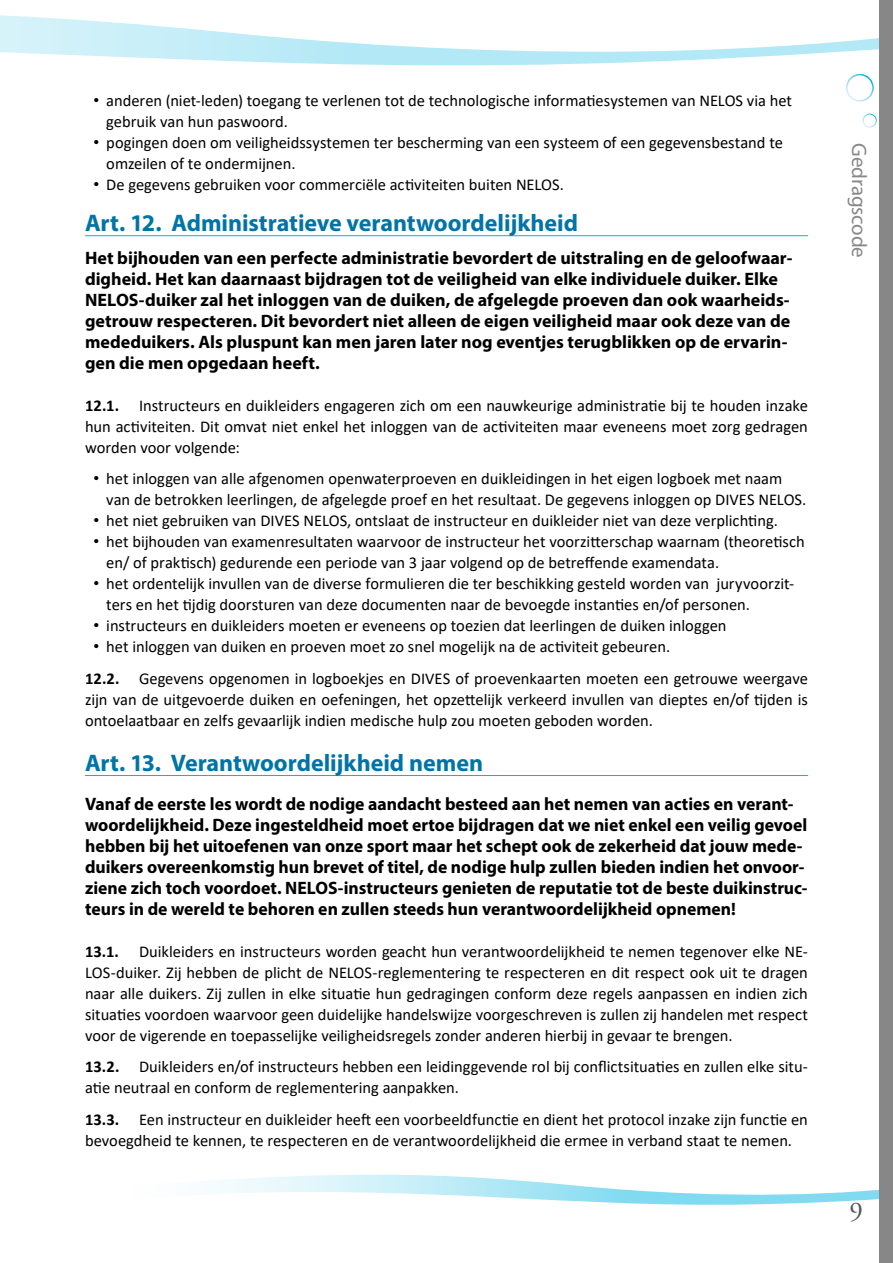
<style>
.page{position:relative;width:893px;height:1263px;background:#fff}
.page>*{position:absolute;margin:0;border:0;box-sizing:border-box;transform-origin:0 0}
.t1{font:27px "Adobe Garamond Pro";color:#575756}
.t2{font:700 24px "Myriad Pro";letter-spacing:-.005em;color:#0074a6}
.t3{font:21px "Myriad Pro";letter-spacing:-.005em;color:#878787}
.t4{font:700 18px/21px "Myriad Pro";color:#000}
.t5{font:16.5px/21px "Calibri";letter-spacing:-.005em;color:#000}
.s1{font-family:"Arial"}
.s2{font-weight:700}
</style>
<div class="page">
<svg style="left:0;top:15px;width:879px;height:79px"></svg>
<div style="left:846px;top:74px;width:28px;height:28px;border:2px solid #fff;border-radius:50%"></div>
<div style="left:863px;top:114px;width:14px;height:14px;border:1px solid #fff;border-radius:50%"></div>
<svg style="left:219px;top:1174px;width:660px;height:31px"></svg>
<div style="left:879px;top:0;width:14px;height:1263px;background:#878787"></div>
<hr style="left:85px;top:235px;width:723px;height:1px;background:#00b5e2">
<hr style="left:85px;top:775px;width:723px;height:1px;background:#00b5e2">
<p class="t5" style="left:106px;top:90px;width:687px;text-indent:-13px"><span class="s1">•</span> anderen (niet-leden) toegang te verlenen tot de technologische informatiesystemen van NELOS via het gebruik van hun paswoord.</p>
<p class="t5" style="left:106px;top:132px;width:678px;text-indent:-13px"><span class="s1">•</span> pogingen doen om veiligheidssystemen ter bescherming van een systeem of een gegevensbestand te omzeilen of te ondermijnen.</p>
<p class="t5" style="left:94px;top:174px;width:472px"><span class="s1">•</span> De gegevens gebruiken voor commerciële activiteiten buiten NELOS.</p>
<h2 class="t2" style="left:85px;top:207px;width:495px">Art. 12. Administratieve verantwoordelijkheid</h2>
<p class="t4" style="left:85px;top:246px;width:709px">Het bijhouden van een perfecte administratie bevordert de uitstraling en de geloofwaar&shy;digheid. Het kan daarnaast bijdragen tot de veiligheid van elke individuele duiker. Elke NELOS-duiker zal het inloggen van de duiken, de afgelegde proeven dan ook waarheids&shy;getrouw respecteren. Dit bevordert niet alleen de eigen veiligheid maar ook deze van de mededuikers. Als pluspunt kan men jaren later nog eventjes terugblikken op de ervarin&shy;gen die men opgedaan heeft.</p>
<p class="t5" style="left:85px;top:394px;width:724px;text-align:justify"><span class="s2">12.1.</span> Instructeurs en duikleiders engageren zich om een nauwkeurige administratie bij te houden inzake hun activiteiten. Dit omvat niet enkel het inloggen van de activiteiten maar eveneens moet zorg gedragen worden voor volgende:</p>
<p class="t5" style="left:106px;top:468px;width:702px;text-indent:-13px"><span class="s1">•</span> het inloggen van alle afgenomen openwaterproeven en duikleidingen in het eigen logboek met naam van de betrokken leerlingen, de afgelegde proef en het resultaat. De gegevens inloggen op DIVES NELOS.</p>
<p class="t5" style="left:94px;top:510px;width:686px"><span class="s1">•</span> het niet gebruiken van DIVES NELOS, ontslaat de instructeur en duikleider niet van deze verplichting.</p>
<p class="t5" style="left:106px;top:531px;width:700px;text-indent:-13px"><span class="s1">•</span> het bijhouden van examenresultaten waarvoor de instructeur het voorzitterschap waarnam (theoretisch en/ of praktisch) gedurende een periode van 3 jaar volgend op de betreffende examendata.</p>
<p class="t5" style="left:106px;top:573px;width:689px;text-indent:-13px"><span class="s1">•</span> het ordentelijk invullen van de diverse formulieren die ter beschikking gesteld worden van juryvoorzit&shy;ters en het tijdig doorsturen van deze documenten naar de bevoegde instanties en/of personen.</p>
<p class="t5" style="left:94px;top:615px;width:634px"><span class="s1">•</span> instructeurs en duikleiders moeten er eveneens op toezien dat leerlingen de duiken inloggen</p>
<p class="t5" style="left:85px;top:630px;width:724px;line-height:31.5px;text-indent:8px"><span class="s1">•</span> het inloggen van duiken en proeven moet zo snel mogelijk na de activiteit gebeuren.<br><span class="s2">12.2.</span> Gegevens opgenomen in logboekjes en DIVES of proevenkaarten moeten een getrouwe weergave</p>
<p class="t5" style="left:85px;top:688px;width:724px">zijn van de uitgevoerde duiken en oefeningen, het opzettelijk verkeerd invullen van dieptes en/of tijden is ontoelaatbaar en zelfs gevaarlijk indien medische hulp zou moeten geboden worden.</p>
<h2 class="t2" style="left:85px;top:747px;width:400px">Art. 13. Verantwoordelijkheid nemen</h2>
<p class="t4" style="left:85px;top:792px;width:724px">Vanaf de eerste les wordt de nodige aandacht besteed aan het nemen van acties en verant&shy;woordelijkheid. Deze ingesteldheid moet ertoe bijdragen dat we niet enkel een veilig gevoel hebben bij het uitoefenen van onze sport maar het schept ook de zekerheid dat jouw mede&shy;duikers overeenkomstig hun brevet of titel, de nodige hulp zullen bieden indien het onvoor&shy;ziene zich toch voordoet. NELOS-instructeurs genieten de reputatie tot de beste duikinstruc&shy;teurs in de wereld te behoren en zullen steeds hun verantwoordelijkheid opnemen!</p>
<p class="t5" style="left:85px;top:940px;width:724px;text-align:justify"><span class="s2">13.1.</span> Duikleiders en instructeurs worden geacht hun verantwoordelijkheid te nemen tegenover elke NE-LOS-duiker. Zij hebben de plicht de NELOS-reglementering te respecteren en dit respect ook uit te dragen naar alle duikers. Zij zullen in elke situatie hun gedragingen conform deze regels aanpassen en indien zich situaties voordoen waarvoor geen duidelijke handelswijze voorgeschreven is zullen zij handelen met respect voor de vigerende en toepasselijke veiligheidsregels zonder anderen hierbij in gevaar te brengen.</p>
<p class="t5" style="left:85px;top:1056px;width:724px"><span class="s2">13.2.</span> Duikleiders en/of instructeurs hebben een leidinggevende rol bij conflictsituaties en zullen elke situ&shy;atie neutraal en conform de reglementering aanpakken.</p>
<p class="t5" style="left:85px;top:1108px;width:724px"><span class="s2">13.3.</span> Een instructeur en duikleider heeft een voorbeeldfunctie en dient het protocol inzake zijn functie en bevoegdheid te kennen, te respecteren en de verantwoordelijkheid die ermee in verband staat te nemen.</p>
<p class="t3" style="left:872px;top:143px;width:116px;rotate:90deg">Gedragscode</p>
<h1 class="t1" style="left:849px;top:1196px;width:15px">9</h1>
</div>
